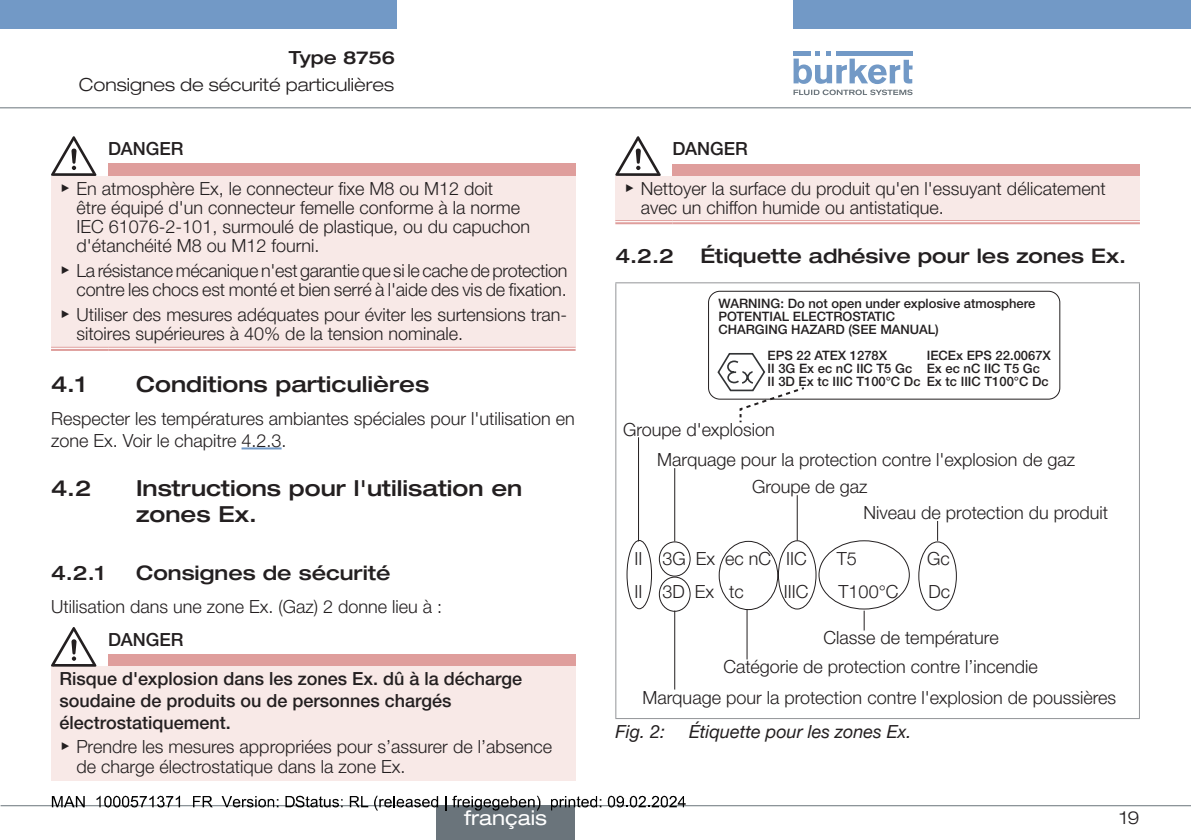
<style>
.page{position:relative;width:1191px;height:840px;background:#fff}
.page>*{position:absolute;margin:0;border:0;box-sizing:border-box;transform-origin:0 0}
.t1{font:500 expanded 22px/26.4px "Helvetica Neue LTW1 G";color:#231f20}
.t2{font:500 expanded 20px "Helvetica Neue LTW1 G";color:#231f20}
.t3{font:expanded 20px "Helvetica Neue LTW1 G";color:#fff}
.Fließtext{font:300 18px/19.2px "Helvetica Neue LTW1 G";color:#231f20}
.Beschriftung_Bilder{font:300 18px "Helvetica Neue LTW1 G";color:#231f20}
.Fließtext-2{font:300 18px/19.2px "Helvetica Neue LTW1 G";letter-spacing:-.02em;color:#231f20;text-align:right}
.SI-Art{font:500 18px/21.6px "Helvetica Neue LTW1 G";color:#231f20}
.Techn-Daten{font:300 18px "Helvetica Neue LTW1 G";color:#231f20}
.t4{font:300 expanded 18px "Helvetica Neue LTW1 G";color:#231f20}
.t5{font:italic 18px "Helvetica Neue LTW1 G";color:#231f20}
.SI-Wort{font:500 18px "Helvetica Neue LTW1 G";color:#231f20}
.t6{font:500 expanded 18px "Helvetica Neue LTW1 G";color:#231f20}
.t7{font:500 13px/13px "Helvetica Neue LTW1 G";color:#231f20}
.s1{font-family:"Arial Unicode MS";font-weight:400}
</style>
<div class="page">
<div style="left:0;top:0;width:396px;height:28px;background:#7299c6"></div>
<div style="left:793px;top:0;width:398px;height:28px;background:#7299c6"></div>
<svg style="left:793px;top:51px;width:119px;height:44px"></svg>
<hr style="left:0;top:107px;width:1191px;height:1px;background:#6a747b">
<hr style="left:241px;top:447px;width:40px;height:2px;background:#7299c6">
<div style="left:108px;top:163px;width:467px;height:13px;background:#df9e9c"></div>
<div style="left:51px;top:176px;width:524px;height:173px;background:#f8e9e7"></div>
<hr style="left:51px;top:347px;width:57px;height:4px;background:#fcf8f8">
<hr style="left:108px;top:347px;width:467px;height:4px;background:#fcf8f8">
<hr style="left:51px;top:347px;width:57px;height:1px;background:#df9e9c">
<hr style="left:51px;top:349px;width:57px;height:2px;background:#df9e9c">
<hr style="left:108px;top:347px;width:467px;height:1px;background:#df9e9c">
<hr style="left:108px;top:349px;width:467px;height:2px;background:#df9e9c">
<svg style="left:51px;top:136px;width:45px;height:40px"></svg>
<div style="left:108px;top:654px;width:467px;height:12px;background:#df9e9c"></div>
<div style="left:51px;top:666px;width:524px;height:114px;background:#f8e9e7"></div>
<svg style="left:51px;top:627px;width:45px;height:39px"></svg>
<div style="left:672px;top:164px;width:468px;height:12px;background:#df9e9c"></div>
<div style="left:615px;top:176px;width:525px;height:46px;background:#f8e9e7"></div>
<hr style="left:615px;top:220px;width:57px;height:4px;background:#fcf6f6">
<hr style="left:672px;top:220px;width:468px;height:4px;background:#fcf6f6">
<hr style="left:615px;top:220px;width:57px;height:1px;background:#df9e9c">
<hr style="left:615px;top:222px;width:57px;height:2px;background:#df9e9c">
<hr style="left:672px;top:220px;width:468px;height:1px;background:#df9e9c">
<hr style="left:672px;top:222px;width:468px;height:2px;background:#df9e9c">
<svg style="left:615px;top:136px;width:45px;height:40px"></svg>
<hr style="left:615px;top:282px;width:525px;height:1px;background:#939598">
<hr style="left:615px;top:283px;width:1px;height:434px;background:#939598">
<hr style="left:1139px;top:283px;width:1px;height:434px;background:#939598">
<hr style="left:615px;top:717px;width:525px;height:1px;background:#939598">
<hr style="left:638px;top:437px;width:1px;height:104px;background:#231f20">
<div style="left:626px;top:539px;width:26px;height:70px;border:1px solid #231f20;border-radius:50%"></div>
<div style="left:659px;top:541px;width:31px;height:35px;border:1px solid #231f20;border-radius:50%"></div>
<hr style="left:674px;top:468px;width:1px;height:73px;background:#231f20">
<div style="left:659px;top:576px;width:31px;height:35px;border:1px solid #231f20;border-radius:50%"></div>
<hr style="left:674px;top:610px;width:1px;height:79px;background:#231f20">
<hr style="left:746px;top:609px;width:1px;height:50px;background:#231f20">
<div style="left:718px;top:540px;width:60px;height:69px;border:1px solid #231f20;border-radius:50%"></div>
<hr style="left:796px;top:495px;width:1px;height:45px;background:#231f20">
<div style="left:778px;top:540px;width:38px;height:69px;border:1px solid #231f20;border-radius:50%"></div>
<svg style="left:863px;top:610px;width:1px;height:20px"></svg>
<div style="left:818px;top:540px;width:91px;height:69px;border:1px solid #231f20;border-radius:50%"></div>
<div style="left:918px;top:541px;width:39px;height:69px;border:1px solid #231f20;border-radius:50%"></div>
<svg style="left:937px;top:521px;width:1px;height:19px"></svg>
<div style="left:708px;top:291px;width:352px;height:108px;border:1px solid #231f20;border-radius:11px"></div>
<svg style="left:716px;top:353px;width:90px;height:70px"></svg>
<hr style="left:1px;top:804px;width:1190px;height:1px;background:#6a747b">
<div style="left:436px;top:805px;width:139px;height:34px;background:#6a747b"></div>
<svg style="left:52px;top:796px;width:33px;height:10px"></svg>
<svg style="left:96px;top:795px;width:84px;height:12px"></svg>
<svg style="left:193px;top:796px;width:20px;height:10px"></svg>
<svg style="left:222px;top:796px;width:56px;height:11px"></svg>
<svg style="left:285px;top:795px;width:57px;height:12px"></svg>
<svg style="left:350px;top:796px;width:18px;height:10px"></svg>
<svg style="left:374px;top:795px;width:64px;height:15px"></svg>
<svg style="left:445px;top:796px;width:1px;height:14px"></svg>
<svg style="left:452px;top:795px;width:88px;height:15px"></svg>
<svg style="left:551px;top:796px;width:50px;height:14px"></svg>
<svg style="left:607px;top:795px;width:78px;height:12px"></svg>
<p class="t6" style="left:289px;top:46px;width:108px">Type 8756</p>
<p class="t4" style="left:79px;top:74px;width:317px">Consignes de sécurité particulières</p>
<p class="SI-Wort" style="left:108px;top:137px;width:77px">DANGER</p>
<p class="Fließtext" style="left:77px;top:178px;width:455px;text-indent:-17px"><span class="s1">▶</span> En atmosphère Ex, le connecteur fixe M8 ou M12 doit<br>être équipé d'un connecteur femelle conforme à la norme IEC 61076-2-101, surmoulé de plastique, ou du capuchon d'étanchéité M8 ou M12 fourni.</p>
<p class="Fließtext-2" style="left:60px;top:261px;width:509px"><span class="s1">▶</span> La résistance mécanique n'est garantie que si le cache de protection contre les chocs est monté et bien serré à l'aide des vis de fixation.</p>
<p class="Fließtext" style="left:77px;top:305px;width:492px;text-indent:-17px"><span class="s1">▶</span> Utiliser des mesures adéquates pour éviter les surtensions tran&shy;sitoires supérieures à 40% de la tension nominale.</p>
<p class="t1" style="left:51px;top:370px;width:37px">4.1</p>
<p class="t1" style="left:136px;top:370px;width:295px">Conditions particulières</p>
<p class="Fließtext" style="left:51px;top:407px;width:525px;line-height:21.6px">Respecter les températures ambiantes spéciales pour l'utilisation en zone Ex. Voir le chapitre 4.2.3.</p>
<p class="t1" style="left:51px;top:474px;width:42px">4.2</p>
<p class="t1" style="left:136px;top:474px;width:388px">Instructions pour l'utilisation en zones Ex.</p>
<p class="t2" style="left:51px;top:560px;width:55px">4.2.1</p>
<p class="t2" style="left:136px;top:560px;width:256px">Consignes de sécurité</p>
<p class="Fließtext" style="left:51px;top:597px;width:393px">Utilisation dans une zone Ex. (Gaz) 2 donne lieu à :</p>
<p class="SI-Wort" style="left:108px;top:628px;width:77px">DANGER</p>
<p class="SI-Art" style="left:60px;top:667px;width:464px">Risque d'explosion dans les zones Ex. dû à la décharge soudaine de produits ou de personnes chargés électrostatiquement.</p>
<p class="Fließtext" style="left:77px;top:736px;width:477px;text-indent:-17px"><span class="s1">▶</span> Prendre les mesures appropriées pour s’assurer de l’absence de charge électrostatique dans la zone Ex.</p>
<p class="t3" style="left:464px;top:805px;width:84px">français</p>
<p class="SI-Wort" style="left:672px;top:137px;width:77px">DANGER</p>
<p class="Fließtext" style="left:641px;top:178px;width:466px;text-indent:-17px"><span class="s1">▶</span> Nettoyer la surface du produit qu'en l'essuyant délicatement avec un chiffon humide ou antistatique.</p>
<p class="t2" style="left:615px;top:243px;width:60px">4.2.2</p>
<p class="t2" style="left:700px;top:243px;width:427px">Étiquette adhésive pour les zones Ex.</p>
<p class="t7" style="left:718px;top:297px;width:318px">WARNING: Do not open under explosive atmosphere<br>POTENTIAL ELECTROSTATIC<br>CHARGING HAZARD (SEE MANUAL)</p>
<p class="t7" style="left:767px;top:349px;width:121px">EPS 22 ATEX 1278X</p>
<p class="t7" style="left:767px;top:349px;width:285px;text-indent:159px">IECEx EPS 22.0067X<br>II 3G Ex ec nC IIC T5 Gc Ex ec nC IIC T5 Gc<br>II 3D Ex tc IIIC T100°C Dc Ex tc IIIC T100°C Dc</p>
<p class="Beschriftung_Bilder" style="left:623px;top:418px;width:153px">Groupe d'explosion</p>
<p class="Beschriftung_Bilder" style="left:657px;top:448px;width:419px">Marquage pour la protection contre l'explosion de gaz</p>
<p class="Beschriftung_Bilder" style="left:752px;top:476px;width:117px">Groupe de gaz</p>
<p class="Beschriftung_Bilder" style="left:863px;top:501px;width:246px">Niveau de protection du produit</p>
<p class="Techn-Daten" style="left:634px;top:547px;width:174px">II 3G Ex ec nC IIC</p>
<p class="Techn-Daten" style="left:837px;top:547px;width:22px">T5</p>
<p class="Techn-Daten" style="left:927px;top:547px;width:24px">Gc</p>
<p class="Techn-Daten" style="left:634px;top:580px;width:111px">II 3D Ex tc</p>
<p class="Techn-Daten" style="left:784px;top:580px;width:26px">IIIC</p>
<p class="Techn-Daten" style="left:838px;top:580px;width:61px">T100°C</p>
<p class="Techn-Daten" style="left:928px;top:580px;width:23px">Dc</p>
<p class="Beschriftung_Bilder" style="left:823px;top:626px;width:177px">Classe de température</p>
<p class="Beschriftung_Bilder" style="left:723px;top:655px;width:315px">Catégorie de protection contre l’incendie</p>
<p class="Beschriftung_Bilder" style="left:642px;top:685px;width:475px">Marquage pour la protection contre l'explosion de poussières</p>
<p class="t5" style="left:615px;top:720px;width:51px">Fig. 2:</p>
<p class="t5" style="left:689px;top:720px;width:224px">Étiquette pour les zones Ex.</p>
<p class="t4" style="left:1119px;top:806px;width:22px">19</p>
</div>
